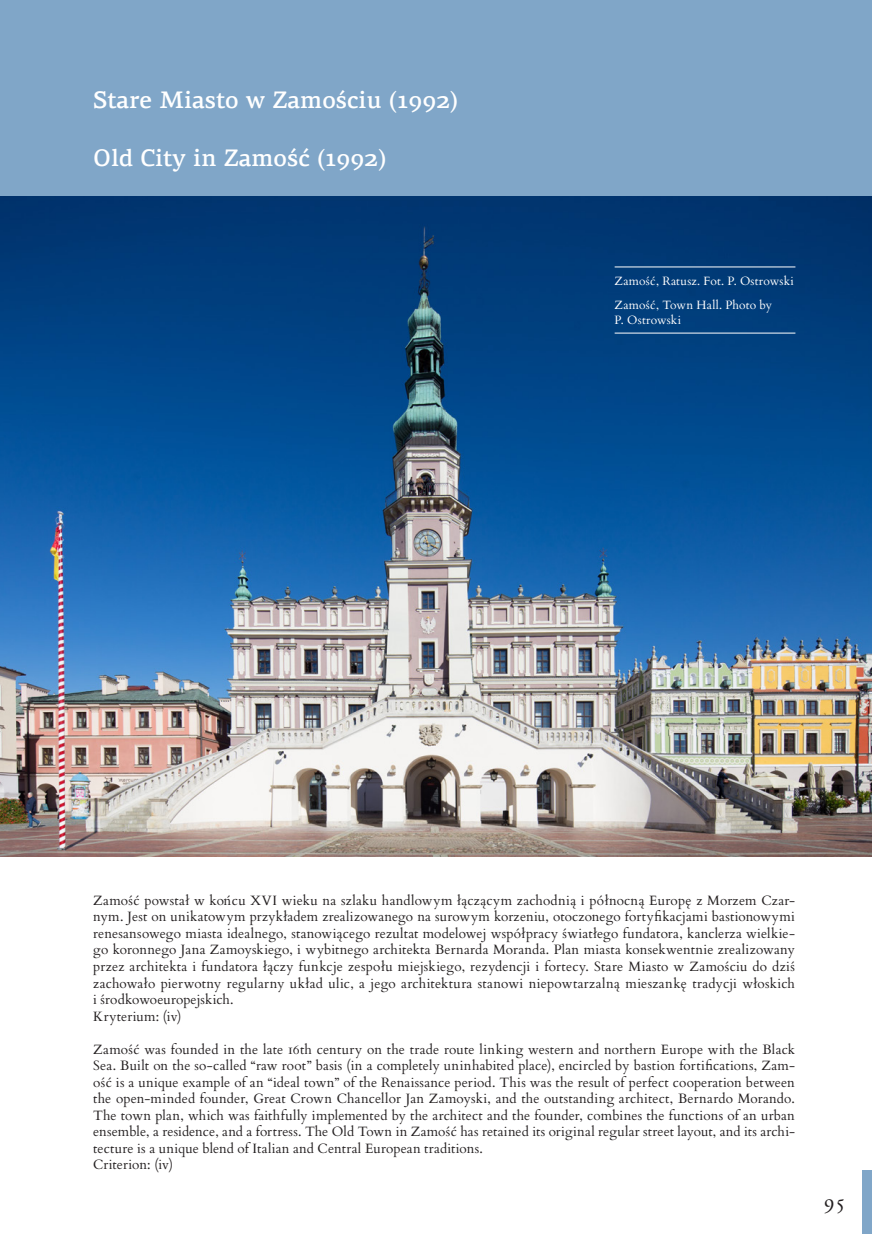
<style>
.page{position:relative;width:872px;height:1255px;background:#fff}
.page>*{position:absolute;margin:0;border:0;box-sizing:border-box;transform-origin:0 0}
.t1{font:500 24px "PF Agora Serif Pro";color:#fff}
.t2{font:22.5px "Adobe Garamond Pro";color:#231f20}
.Styl_akapitowy_3{font:13.5px/16.5px "Cardo";letter-spacing:.01em;color:#231f20;text-align:justify}
.Styl_akapitowy_3-2{font:12px/15px "Cardo";letter-spacing:.01em;color:#fff}
</style>
<div class="page">
<div style="left:862px;top:1170px;width:10px;height:63px;background:#80a6c8"></div>
<div style="left:0;top:0;width:872px;height:205px;background:#80a6c8"></div>
<img style="left:0;top:197px;width:872px;height:659px">
<hr style="left:614px;top:267px;width:181px;height:1px;background:#fff">
<hr style="left:614px;top:333px;width:181px;height:1px;background:#fff">
<p class="t1" style="left:93px;top:86px;width:367px">Stare Miasto w Zamościu (1992)</p>
<p class="t1" style="left:93px;top:143px;width:295px">Old City in Zamość (1992)</p>
<p class="Styl_akapitowy_3-2" style="left:614px;top:273px;width:181px">Zamość, Ratusz. Fot. P. Ostrowski</p>
<p class="Styl_akapitowy_3-2" style="left:614px;top:296px;width:159px">Zamość, Town Hall. Photo by<br>P. Ostrowski</p>
<p class="Styl_akapitowy_3" style="left:93px;top:891px;width:703px">Zamość powstał w końcu XVI wieku na szlaku handlowym łączącym zachodnią i północną Europę z Morzem Czar&shy;nym. Jest on unikatowym przykładem zrealizowanego na surowym korzeniu, otoczonego fortyfikacjami bastionowymi renesansowego miasta idealnego, stanowiącego rezultat modelowej współpracy światłego fundatora, kanclerza wielkie&shy;go koronnego Jana Zamoyskiego, i wybitnego architekta Bernarda Moranda. Plan miasta konsekwentnie zrealizowany przez architekta i fundatora łączy funkcje zespołu miejskiego, rezydencji i fortecy. Stare Miasto w Zamościu do dziś zachowało pierwotny regularny układ ulic, a jego architektura stanowi niepowtarzalną mieszankę tradycji włoskich i środkowoeuropejskich.</p>
<p class="Styl_akapitowy_3" style="left:93px;top:1006px;width:90px">Kryterium: (iv)</p>
<p class="Styl_akapitowy_3" style="left:93px;top:1039px;width:703px">Zamość was founded in the late 16th century on the trade route linking western and northern Europe with the Black Sea. Built on the so-called “raw root” basis (in a completely uninhabited place), encircled by bastion fortifications, Zam&shy;ość is a unique example of an “ideal town” of the Renaissance period. This was the result of perfect cooperation between the open-minded founder, Great Crown Chancellor Jan Zamoyski, and the outstanding architect, Bernardo Morando.<br>The town plan, which was faithfully implemented by the architect and the founder, combines the functions of an urban ensemble, a residence, and a fortress. The Old Town in Zamość has retained its original regular street layout, and its archi&shy;tecture is a unique blend of Italian and Central European traditions.</p>
<p class="Styl_akapitowy_3" style="left:93px;top:1155px;width:81px">Criterion: (iv)</p>
<p class="t2" style="left:823px;top:1187px;width:24px">95</p>
</div>
